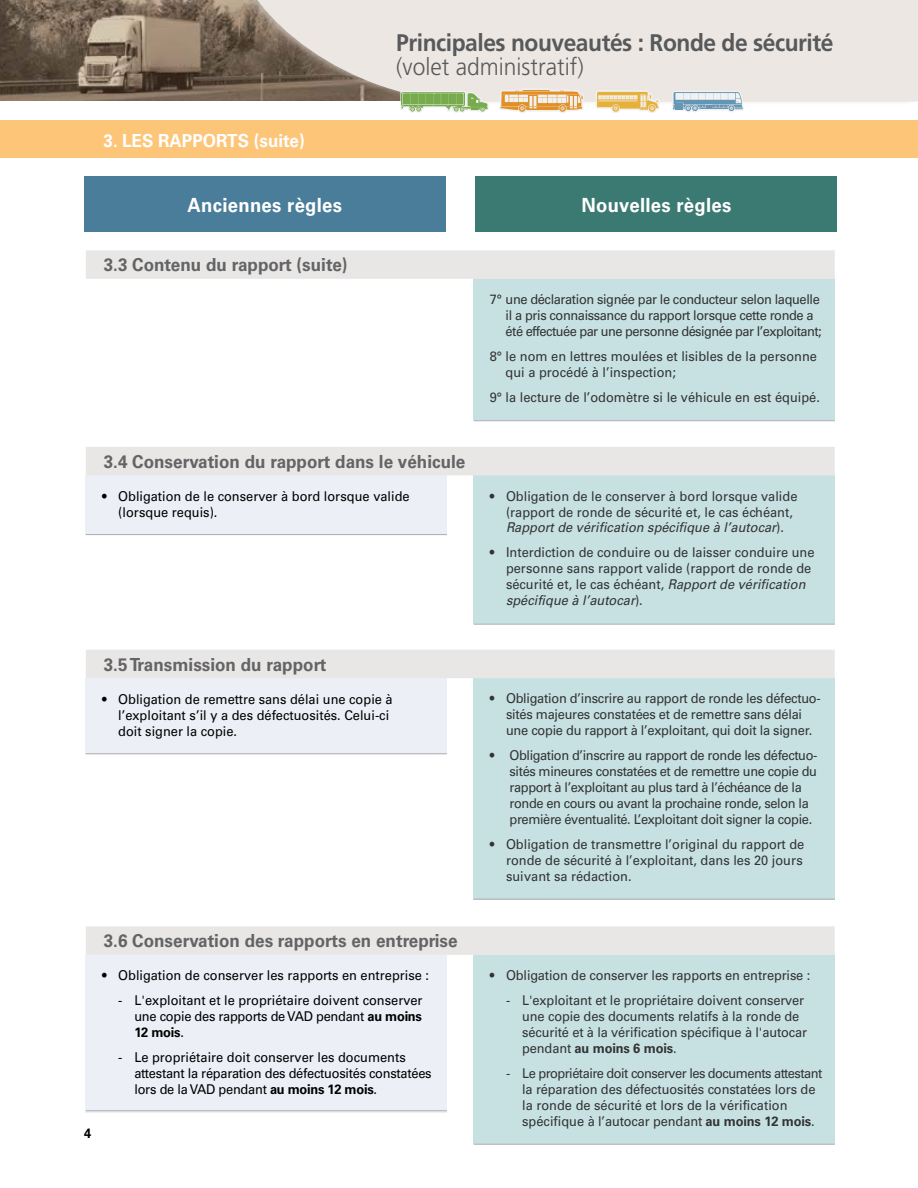
<style>
.page{position:relative;width:918px;height:1188px;background:#fff}
.page>*{position:absolute;margin:0;border:0;box-sizing:border-box;transform-origin:0 0}
.t1{font:700 24px "Frutiger LT Std";letter-spacing:-.02em;color:#58595b;scale:.95 1}
.t2{font:300 24px "Frutiger LT Std";color:#58595b;scale:.95 1}
.t3{font:700 19.5px "Univers";letter-spacing:.015em;color:#fff;scale:.95 1}
.titre_chapitre_numer{font:700 18px "Univers";color:#636466;scale:.95 1}
.Gros_titre{font:700 18px "Univers";color:#fff;scale:.95 1}
.courant{font:13.5px/15.9px "Univers";letter-spacing:-.01em;color:#000;scale:.95 1}
.courant-2{font:13.5px/15.9px "Univers";letter-spacing:-.03em;color:#000;scale:.95 1}
.abcd_-_sous_titre{font:700 13.5px "Univers";color:#000;scale:.95 1}
.s1{font-style:italic}
.s2{font-weight:700}
</style>
<div class="page">
<div style="left:84px;top:176px;width:361px;height:56px;background:#4a7d9a"></div>
<div style="left:476px;top:176px;width:361px;height:56px;background:#3b7973"></div>
<img style="left:0;top:0;width:225px;height:100px">
<div style="left:225px;top:0;width:691px;height:105px;background:#c7beb4;opacity:.85"></div>
<svg style="left:240px;top:0;width:678px;height:102px;background:#ddd6d1"></svg>
<svg style="left:400px;top:91px;width:89px;height:22px"></svg>
<svg style="left:498px;top:88px;width:87px;height:25px"></svg>
<svg style="left:595px;top:88px;width:66px;height:24px"></svg>
<hr style="left:640px;top:95px;width:3px;height:15px;background:#e8b33b">
<svg style="left:671px;top:90px;width:73px;height:22px"></svg>
<div style="left:86px;top:475px;width:361px;height:60px;background:#eceff6"></div>
<div style="left:86px;top:678px;width:361px;height:76px;background:#eceff6"></div>
<div style="left:474px;top:279px;width:361px;height:141px;background:#c7e1e3"></div>
<div style="left:474px;top:475px;width:361px;height:148px;background:#c7e1e3"></div>
<div style="left:474px;top:678px;width:361px;height:221px;background:#c7e1e3"></div>
<hr style="left:86px;top:534px;width:361px;height:1px;background:#b1b4b6">
<hr style="left:86px;top:753px;width:361px;height:1px;background:#b1b4b6">
<div style="left:86px;top:250px;width:749px;height:29px;background:#e9e7e6"></div>
<div style="left:86px;top:447px;width:749px;height:28px;background:#e9e7e6"></div>
<div style="left:86px;top:650px;width:749px;height:28px;background:#e9e7e6"></div>
<div style="left:0;top:120px;width:918px;height:38px;background:#fdc578"></div>
<hr style="left:474px;top:420px;width:361px;height:1px;background:#b1b4b6">
<hr style="left:474px;top:624px;width:361px;height:1px;background:#b1b4b6">
<hr style="left:474px;top:899px;width:361px;height:1px;background:#b1b4b6">
<div style="left:86px;top:955px;width:361px;height:157px;background:#eceff6"></div>
<div style="left:474px;top:955px;width:361px;height:189px;background:#c7e1e3"></div>
<hr style="left:86px;top:1110px;width:361px;height:1px;background:#b1b4b6">
<div style="left:86px;top:926px;width:749px;height:29px;background:#e9e7e6"></div>
<hr style="left:474px;top:1144px;width:361px;height:1px;background:#b1b4b6">
<h1 class="t1" style="left:396px;top:29px;width:462px">Principales nouveautés : Ronde de sécurité</h1>
<h1 class="t2" style="left:396px;top:53px;width:199px">(volet administratif)</h1>
<p class="Gros_titre" style="left:104px;top:130px;width:213px">3. LES RAPPORTS (suite)</p>
<h2 class="t3" style="left:188px;top:194px;width:164px">Anciennes règles</h2>
<h2 class="t3" style="left:581px;top:194px;width:159px">Nouvelles règles</h2>
<p class="titre_chapitre_numer" style="left:104px;top:254px;width:258px">3.3 Contenu du rapport (suite)</p>
<p class="titre_chapitre_numer" style="left:104px;top:451px;width:382px">3.4 Conservation du rapport dans le véhicule</p>
<p class="courant" style="left:118px;top:488px;width:308px;text-indent:-16px">• Obligation de le conserver à bord lorsque valide (lorsque requis).</p>
<p class="titre_chapitre_numer" style="left:104px;top:654px;width:236px">3.5 Transmission du rapport</p>
<p class="courant" style="left:118px;top:691px;width:290px;text-indent:-16px">• Obligation de remettre sans délai une copie à l’exploitant s’il y a des défectuosités. Celui-ci doit signer la copie.</p>
<p class="courant-2" style="left:506px;top:291px;width:334px;text-indent:-16px">7° une déclaration signée par le conducteur selon laquelle il a pris connaissance du rapport lorsque cette ronde a été effectuée par une personne désignée par l’exploitant;</p>
<p class="courant" style="left:506px;top:348px;width:329px;text-indent:-16px">8° le nom en lettres moulées et lisibles de la personne qui a procédé à l’inspection;</p>
<p class="courant" style="left:490px;top:389px;width:349px">9° la lecture de l’odomètre si le véhicule en est équipé.</p>
<p class="courant" style="left:506px;top:488px;width:308px;text-indent:-16px">• Obligation de le conserver à bord lorsque valide (rapport de ronde de sécurité et, le cas échéant,<br><span class="s1">Rapport de vérification spécifique à l’autocar</span>).</p>
<p class="courant" style="left:506px;top:545px;width:326px;text-indent:-16px">• Interdiction de conduire ou de laisser conduire une personne sans rapport valide (rapport de ronde de sécurité et, le cas échéant, <span class="s1">Rapport de vérification spécifique à l’autocar</span>).</p>
<p class="courant" style="left:490px;top:691px;width:350px;text-align:center">• Obligation d’inscrire au rapport de ronde les défectuo&shy;sités majeures constatées et de remettre sans délai<br>une copie du rapport à l’exploitant, qui doit la signer.</p>
<p class="courant-2" style="left:510px;top:748px;width:326px;text-indent:-20px">• Obligation d’inscrire au rapport de ronde les défectuo&shy;sités mineures constatées et de remettre une copie du rapport à l’exploitant au plus tard à l’échéance de la ronde en cours ou avant la prochaine ronde, selon la première éventualité. L’exploitant doit signer la copie.</p>
<p class="courant" style="left:506px;top:836px;width:316px;text-indent:-16px">• Obligation de transmettre l’original du rapport de ronde de sécurité à l’exploitant, dans les 20 jours suivant sa rédaction.</p>
<p class="titre_chapitre_numer" style="left:104px;top:930px;width:374px">3.6 Conservation des rapports en entreprise</p>
<p class="courant" style="left:102px;top:968px;width:346px">• Obligation de conserver les rapports en entreprise :</p>
<p class="courant" style="left:134px;top:993px;width:305px;text-align:justify;text-indent:-16px">- L'exploitant et le propriétaire doivent conserver une copie des rapports de VAD pendant <span class="s2">au moins 12 mois</span>.</p>
<p class="courant" style="left:134px;top:1050px;width:314px;text-indent:-16px">- Le propriétaire doit conserver les documents attestant la réparation des défectuosités constatées lors de la VAD pendant <span class="s2">au moins 12 mois</span>.</p>
<p class="abcd_-_sous_titre" style="left:84px;top:1125px;width:9px">4</p>
<p class="courant" style="left:490px;top:967px;width:339px">• Obligation de conserver les rapports en entreprise :</p>
<p class="courant" style="left:522px;top:992px;width:301px;text-indent:-16px">- L'exploitant et le propriétaire doivent conserver une copie des documents relatifs à la ronde de sécurité et à la vérification spécifique à l'autocar pendant <span class="s2">au moins 6 mois</span>.</p>
<p class="courant" style="left:522px;top:1065px;width:317px;text-indent:-16px">- Le propriétaire doit conserver les documents attestant la réparation des défectuosités constatées lors de la ronde de sécurité et lors de la vérification spécifique à l’autocar pendant <span class="s2">au moins 12 mois</span>.</p>
</div>
